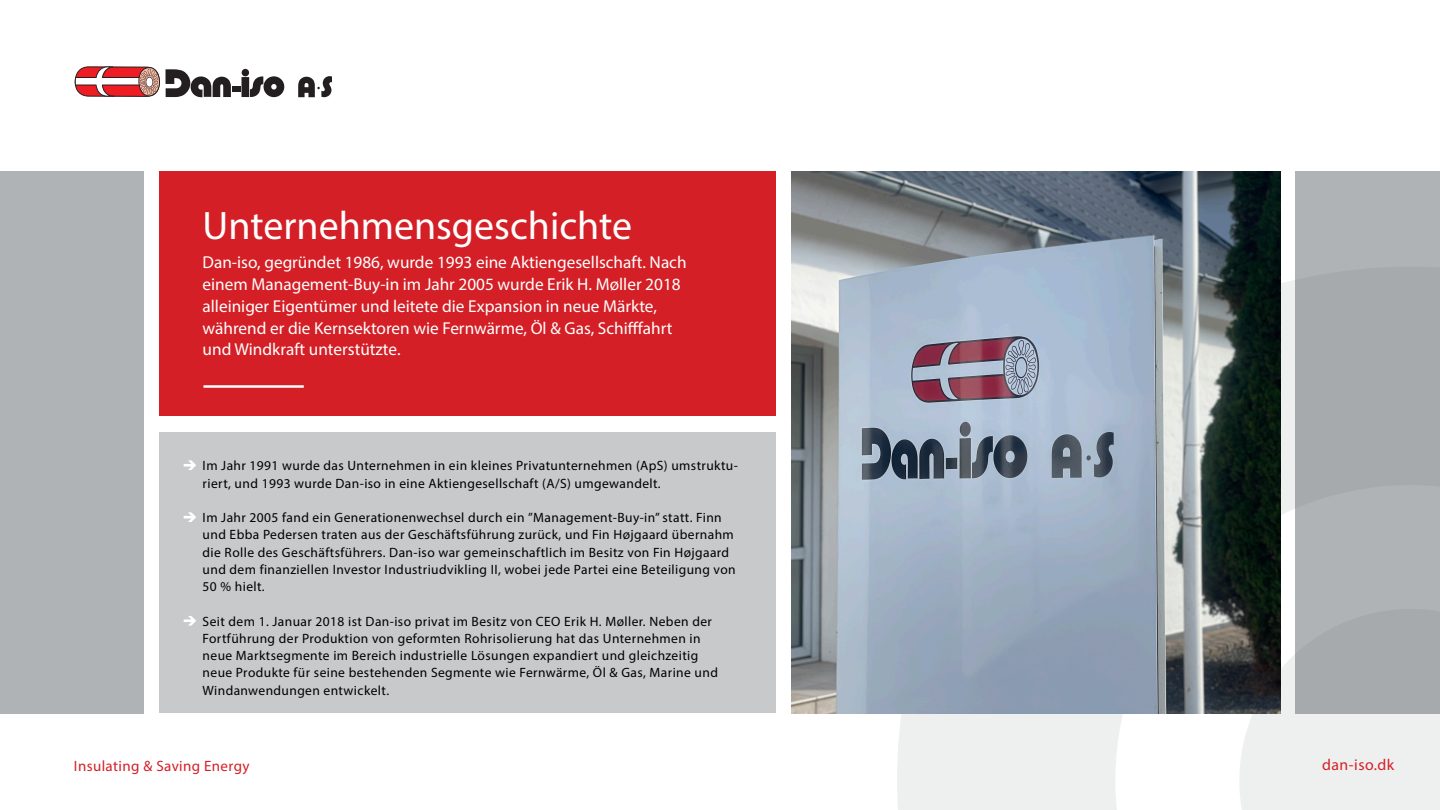
<style>
.page{position:relative;width:1440px;height:810px;background:#fff}
.page>*{position:absolute;margin:0;border:0;box-sizing:border-box;transform-origin:0 0}
.t1{font:39.9px "Myriad Pro";color:#fff}
.t2{font:17.25px/21.8px "Myriad Pro";color:#fff}
.t3{font:15.75px "Myriad Pro";letter-spacing:.03em;color:#d41f26}
.t4{font:15px "Myriad Pro";letter-spacing:.025em;color:#d41f26}
.t5{font:13.5px/17.2px "Myriad Pro";letter-spacing:.03em;color:#000}
</style>
<div class="page">
<svg style="left:166px;top:69px;width:65px;height:28px"></svg>
<div style="left:232px;top:87px;width:8px;height:5px;background:#231f20"></div>
<svg style="left:242px;top:69px;width:42px;height:28px"></svg>
<svg style="left:298px;top:76px;width:34px;height:21px"></svg>
<svg style="left:75px;top:66px;width:85px;height:31px"></svg>
<div style="left:0;top:171px;width:144px;height:542px;background:#b0b3b5"></div>
<div style="left:1295px;top:171px;width:145px;height:542px;background:#a6aaac"></div>
<svg style="left:897px;top:280px;width:398px;height:530px;fill:#eef0f0"></svg>
<svg style="left:1239px;top:609px;width:201px;height:201px"></svg>
<div style="left:159px;top:433px;width:617px;height:280px;background:#c8c9ca"></div>
<div style="left:159px;top:171px;width:617px;height:245px;background:#d41f26"></div>
<svg style="left:184px;top:460px;width:12px;height:10px"></svg>
<svg style="left:184px;top:512px;width:12px;height:10px"></svg>
<svg style="left:184px;top:616px;width:12px;height:10px"></svg>
<hr style="left:203px;top:385px;width:101px;height:3px;background:#fff">
<img style="left:791px;top:171px;width:490px;height:542px">
<h1 class="t1" style="left:203px;top:201px;width:431px">Unternehmensgeschichte</h1>
<p class="t2" style="left:203px;top:252px;width:486px">Dan-iso, gegründet 1986, wurde 1993 eine Aktiengesellschaft. Nach einem Management-Buy-in im Jahr 2005 wurde Erik H. Møller 2018 alleiniger Eigentümer und leitete die Expansion in neue Märkte, während er die Kernsektoren wie Fernwärme, Öl &amp; Gas, Schifffahrt und Windkraft unterstützte.</p>
<p class="t5" style="left:203px;top:457px;width:537px">Im Jahr 1991 wurde das Unternehmen in ein kleines Privatunternehmen (ApS) umstruktu&shy;riert, und 1993 wurde Dan-iso in eine Aktiengesellschaft (A/S) umgewandelt.</p>
<p class="t5" style="left:203px;top:509px;width:535px">Im Jahr 2005 fand ein Generationenwechsel durch ein ”Management-Buy-in” statt. Finn und Ebba Pedersen traten aus der Geschäftsführung zurück, und Fin Højgaard übernahm die Rolle des Geschäftsführers. Dan-iso war gemeinschaftlich im Besitz von Fin Højgaard und dem finanziellen Investor Industriudvikling II, wobei jede Partei eine Beteiligung von 50 % hielt.</p>
<p class="t5" style="left:203px;top:612px;width:517px">Seit dem 1. Januar 2018 ist Dan-iso privat im Besitz von CEO Erik H. Møller. Neben der Fortführung der Produktion von geformten Rohrisolierung hat das Unternehmen in neue Marktsegmente im Bereich industrielle Lösungen expandiert und gleichzeitig neue Produkte für seine bestehenden Segmente wie Fernwärme, Öl &amp; Gas, Marine und Windanwendungen entwickelt.</p>
<p class="t4" style="left:74px;top:757px;width:177px">Insulating &amp; Saving Energy</p>
<p class="t3" style="left:1322px;top:755px;width:74px">dan-iso.dk</p>
</div>
